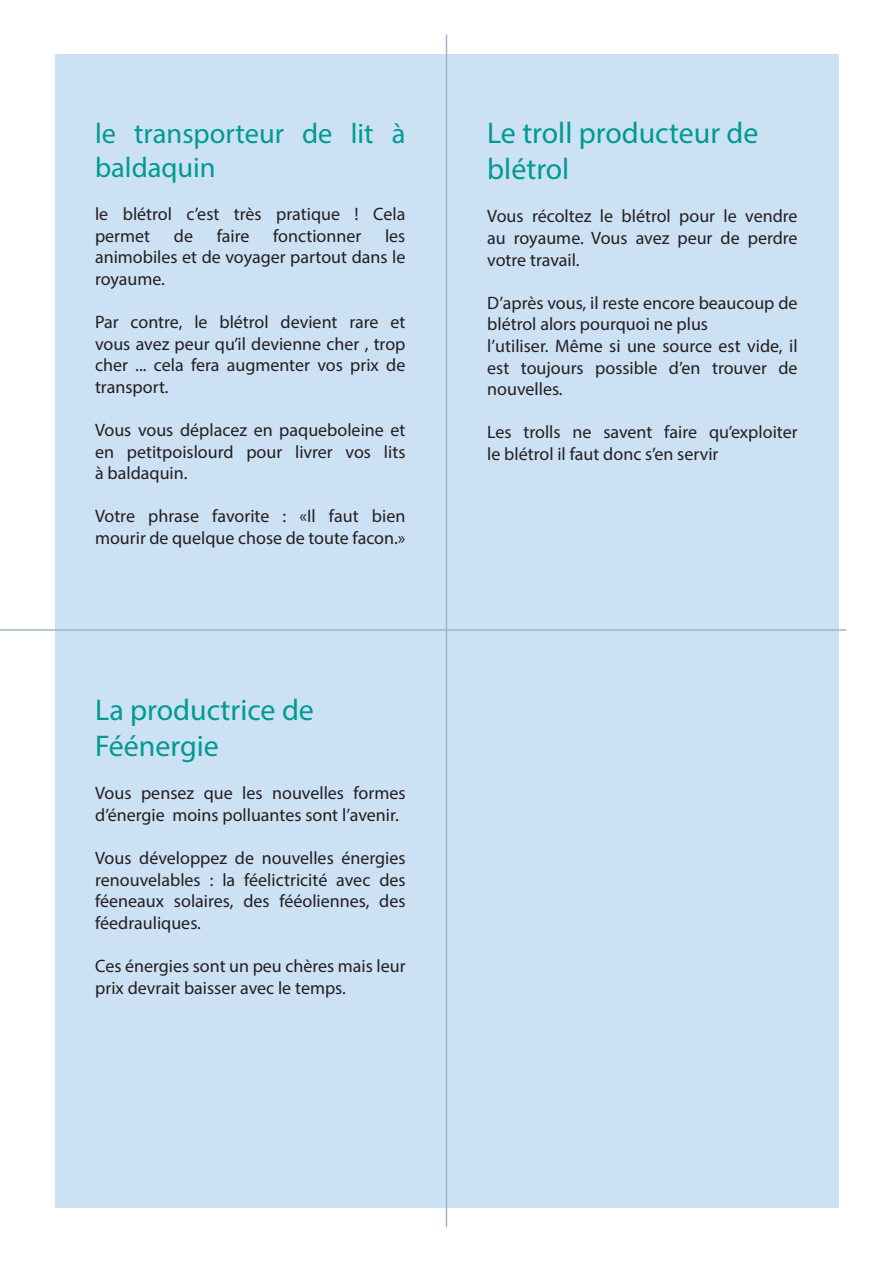
<style>
.page{position:relative;width:893px;height:1263px;background:#fff}
.page>*{position:absolute;margin:0;border:0;box-sizing:border-box;transform-origin:0 0}
.t1{font:30px/36px "Myriad Pro";color:#009a93}
.t2{font:28.5px/34.2px "Myriad Pro";color:#009a93}
.t3{font:18px/21.6px "Myriad Pro";color:#231f20}
</style>
<div class="page">
<div style="left:55px;top:54px;width:391px;height:577px;background:#cce1f4"></div>
<div style="left:446px;top:54px;width:393px;height:577px;background:#cce1f4"></div>
<div style="left:55px;top:631px;width:391px;height:576px;background:#cce1f4"></div>
<div style="left:446px;top:631px;width:393px;height:577px;background:#cce1f4"></div>
<hr style="left:446px;top:34px;width:1px;height:1193px;background:#9cb6c9">
<hr style="left:0;top:629px;width:846px;height:2px;background:#9cb6c9">
<p class="t2" style="left:95px;top:115px;width:312px">le transporteur de lit à baldaquin</p>
<p class="t3" style="left:95px;top:203px;width:312px">le blétrol c’est très pratique ! Cela permet</p>
<p class="t3" style="left:174px;top:224px;width:21px">de</p>
<p class="t3" style="left:217px;top:224px;width:34px">faire</p>
<p class="t3" style="left:273px;top:224px;width:90px">fonctionner</p>
<p class="t3" style="left:95px;top:224px;width:312px;text-align:justify;text-indent:290px">les animobiles et de voyager partout dans le royaume.</p>
<p class="t3" style="left:95px;top:311px;width:312px;text-align:justify">Par contre, le blétrol devient rare et vous avez peur qu’il devienne cher , trop cher ... cela fera augmenter vos prix de transport.</p>
<p class="t3" style="left:95px;top:419px;width:312px;text-align:justify">Vous vous déplacez en paqueboleine et en petitpoislourd pour livrer vos lits à baldaquin.</p>
<p class="t3" style="left:95px;top:505px;width:312px">Votre phrase favorite : «Il faut bien mourir de quelque chose de toute facon.»</p>
<p class="t1" style="left:95px;top:691px;width:220px">La productrice de<br>Féénergie</p>
<p class="t3" style="left:95px;top:782px;width:312px">Vous pensez que les nouvelles formes d’énergie moins polluantes sont l’avenir.</p>
<p class="t3" style="left:95px;top:847px;width:312px;text-align:justify">Vous développez de nouvelles énergies renouvelables : la féelictricité avec des féeneaux solaires, des fééoliennes, des féedrauliques.</p>
<p class="t3" style="left:95px;top:955px;width:312px">Ces énergies sont un peu chères mais leur prix devrait baisser avec le temps.</p>
<p class="t1" style="left:487px;top:115px;width:273px">Le troll producteur de blétrol</p>
<p class="t3" style="left:487px;top:205px;width:312px;text-align:justify">Vous récoltez le blétrol pour le vendre au royaume. Vous avez peur de perdre votre travail.</p>
<p class="t3" style="left:487px;top:292px;width:312px">D’après vous, il reste encore beaucoup de blétrol alors pourquoi ne plus</p>
<p class="t3" style="left:487px;top:335px;width:312px;text-align:justify">l’utiliser. Même si une source est vide, il est toujours possible d’en trouver de nouvelles.</p>
<p class="t3" style="left:487px;top:421px;width:312px">Les trolls ne savent faire qu’exploiter le blétrol il faut donc s’en servir</p>
</div>
